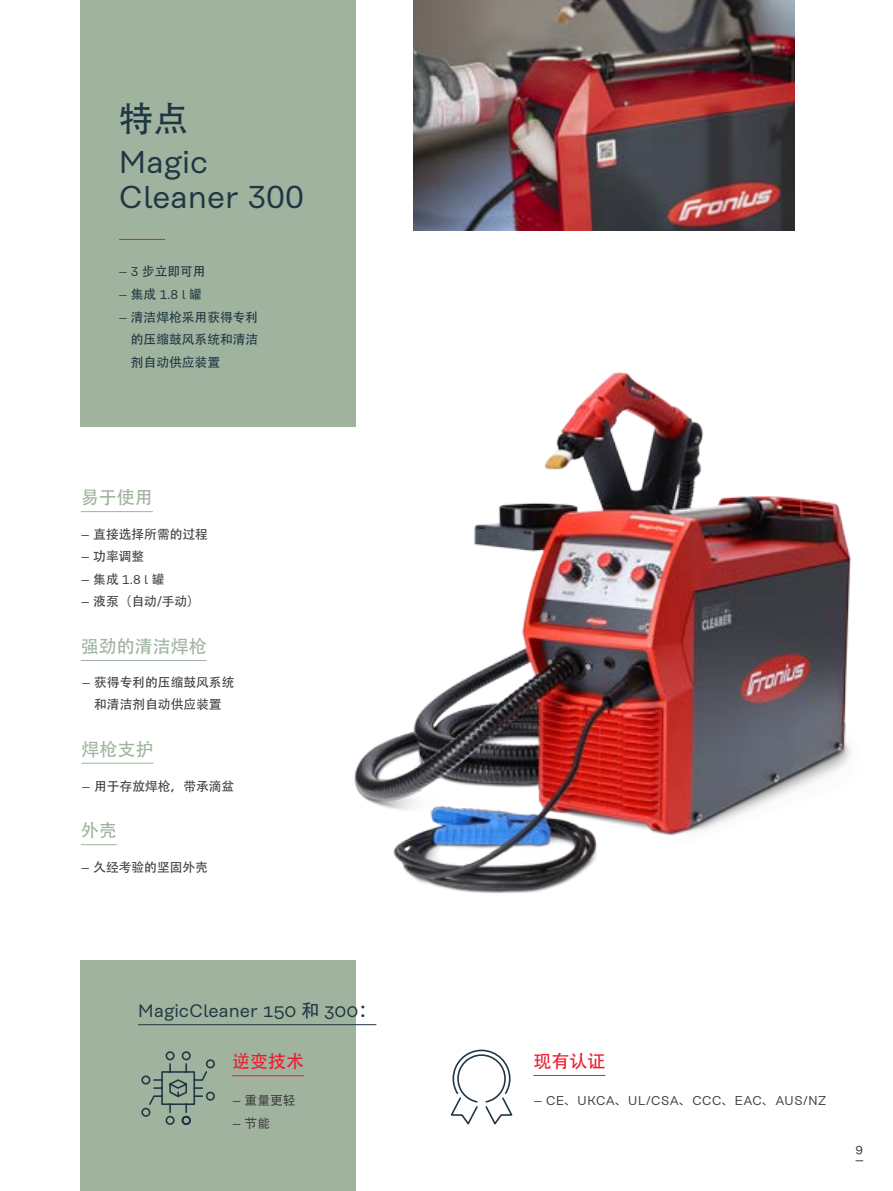
<style>
.page{position:relative;width:893px;height:1191px;background:#fff}
.page>*{position:absolute;margin:0;border:0;box-sizing:border-box;transform-origin:0 0}
.t1{font:35.25px "Adobe Heiti Std";color:#1f3643}
.t2{font:31.5px/34.5px "Rational Text";color:#1f3643}
.t3{font:18px "Rational Text";color:#1f3643}
.t4{font:18px "Adobe Heiti Std";color:#9fb39e}
.t5{font:18px "Adobe Heiti Std";color:#ee1b2d}
.t6{font:12.75px/22.5px "Adobe Heiti Std";color:#3e3e3f;text-align:center}
.t7{font:12.75px "Rational Text";color:#3e3e3f}
.t8{font:12.75px/22.5px "Adobe Heiti Std";color:#1f3643;text-align:justify}
.t9{font:12.75px "Rational Text";color:#1f3643}
.t10{font:12px "Rational Text";color:#1f3643}
.s1{font-family:"Rational Text";color:#3e3e3f}
.s2{font-family:"Rational Text"}
.s3{color:#3e3e3f}
.s4{font-family:"Adobe Heiti Std"}
</style>
<div class="page">
<div style="left:81px;top:0;width:275px;height:426px;background:#9fb39e"></div>
<div style="left:81px;top:960px;width:275px;height:231px;background:#9fb39e"></div>
<img style="left:320px;top:372px;width:531px;height:522px">
<svg style="left:450px;top:1049px;width:63px;height:76px"></svg>
<svg style="left:141px;top:1051px;width:74px;height:74px"></svg>
<img style="left:414px;top:0;width:381px;height:230px">
<hr style="left:119px;top:239px;width:46px;height:1px;background:#ee1b2d">
<hr style="left:81px;top:511px;width:72px;height:1px;background:#9fb39e">
<hr style="left:81px;top:844px;width:36px;height:1px;background:#9fb39e">
<hr style="left:82px;top:762px;width:72px;height:1px;background:#9fb39e">
<hr style="left:81px;top:660px;width:126px;height:1px;background:#9fb39e">
<hr style="left:533px;top:1075px;width:72px;height:1px;background:#ee1b2d">
<hr style="left:138px;top:1024px;width:238px;height:1px;background:#1f3643">
<hr style="left:232px;top:1075px;width:72px;height:1px;background:#ee1b2d">
<h1 class="t1" style="left:118px;top:98px;width:72px">特点</h1>
<h2 class="t2" style="left:118px;top:145px;width:187px">Magic<br>Cleaner 300</h2>
<p class="t8" style="left:118px;top:261px;width:89px"><span class="s1">–</span> <span class="s2">3</span> 步立即可用</p>
<p class="t9" style="left:118px;top:287px;width:85px"><span class="s3">–</span> <span class="s4">集成</span> 1.8 l <span class="s4">罐</span></p>
<p class="t8" style="left:131px;top:306px;width:129px;text-indent:-12px"><span class="s1">–</span> 清洁焊枪采用获得专利的压缩鼓风系统和清洁剂自动供应装置</p>
<h3 class="t4" style="left:81px;top:487px;width:73px">易于使用</h3>
<p class="t6" style="left:81px;top:523px;width:129px"><span class="s2">–</span> 直接选择所需的过程</p>
<p class="t6" style="left:81px;top:546px;width:65px"><span class="s2">–</span> 功率调整</p>
<p class="t7" style="left:81px;top:572px;width:85px">– <span class="s4">集成</span> 1.8 l <span class="s4">罐</span></p>
<p class="t6" style="left:81px;top:591px;width:121px"><span class="s2">–</span> 液泵（自动/手动）</p>
<h3 class="t4" style="left:81px;top:635px;width:128px">强劲的清洁焊枪</h3>
<p class="t6" style="left:82px;top:671px;width:154px"><span class="s2">–</span> 获得专利的压缩鼓风系统和清洁剂自动供应装置</p>
<h3 class="t4" style="left:82px;top:738px;width:73px">焊枪支护</h3>
<p class="t6" style="left:82px;top:775px;width:154px"><span class="s2">–</span> 用于存放焊枪，带承滴盆</p>
<h3 class="t4" style="left:81px;top:819px;width:37px">外壳</h3>
<p class="t6" style="left:81px;top:856px;width:129px"><span class="s2">–</span> 久经考验的坚固外壳</p>
<h3 class="t3" style="left:138px;top:1000px;width:240px">MagicCleaner 150 <span class="s4">和</span> 300<span class="s4">：</span></h3>
<h3 class="t5" style="left:232px;top:1050px;width:73px">逆变技术</h3>
<p class="t6" style="left:232px;top:1089px;width:65px"><span class="s2">–</span> 重量更轻</p>
<p class="t6" style="left:232px;top:1112px;width:39px"><span class="s2">–</span> 节能</p>
<h3 class="t5" style="left:533px;top:1050px;width:73px">现有认证</h3>
<p class="t7" style="left:533px;top:1093px;width:295px">– CE<span class="s4">、</span>UKCA<span class="s4">、</span>UL/CSA<span class="s4">、</span>CCC<span class="s4">、</span>EAC<span class="s4">、</span>AUS/NZ</p>
<p class="t10" style="left:855px;top:1142px;width:9px">9</p>
</div>
